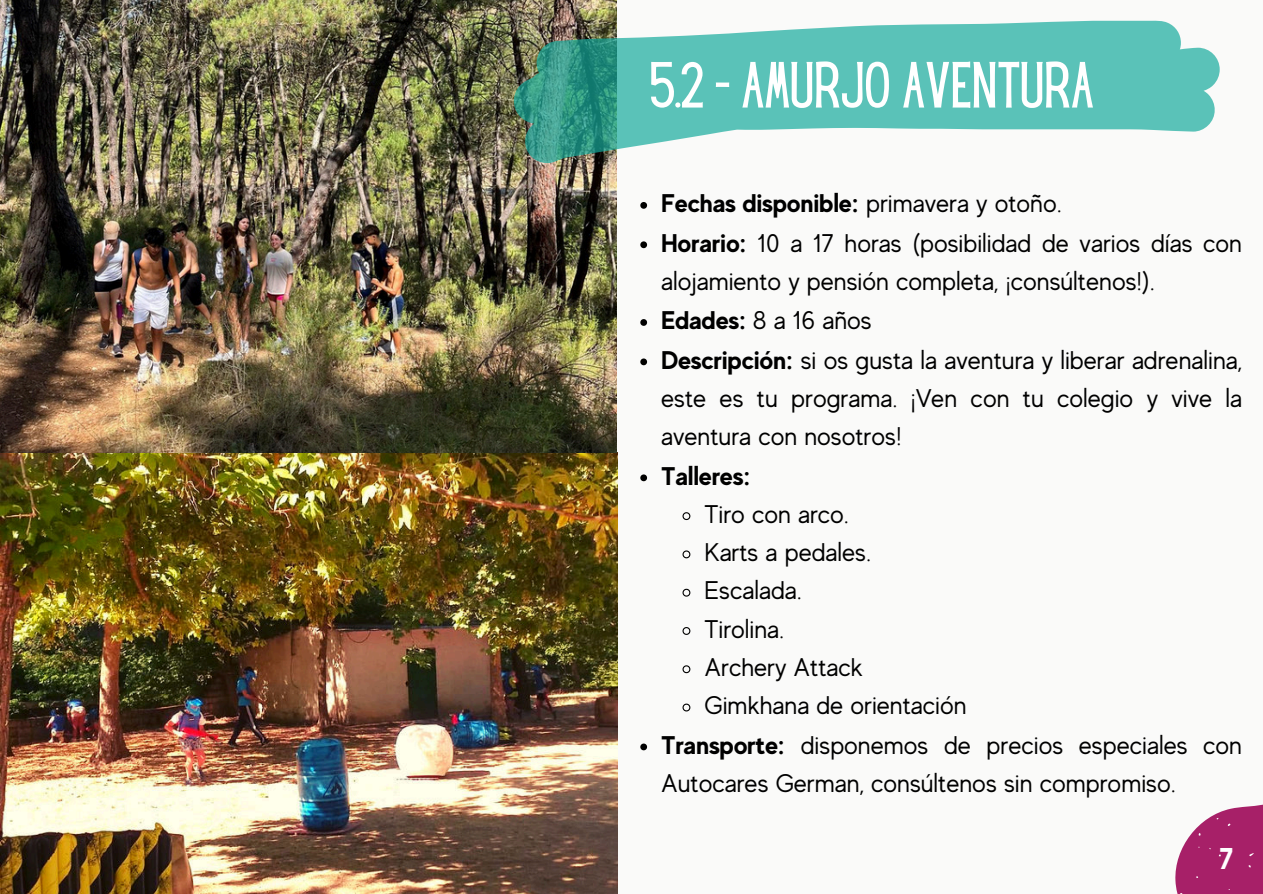
<style>
.page{position:relative;width:1263px;height:894px;background:#fff}
.page>*{position:absolute;margin:0;border:0;box-sizing:border-box;transform-origin:0 0}
.t1{font:57px "Hey Gotcha";color:#fff}
.t2{font:700 30px "MADE Evolve Sans";color:#fff}
.t3{font:25.5px/38.8px "MADE Evolve Sans";color:#000}
.t4{font:700 25.5px "MADE Evolve Sans";color:#000}
.s1{font-weight:700}
</style>
<div class="page">
<div style="left:0;top:0;width:1263px;height:893px;background:#fafaf9"></div>
<img style="left:0;top:452px;width:618px;height:441px">
<img style="left:0;top:0;width:616px;height:452px">
<svg style="left:513px;top:20px;width:707px;height:143px;fill:#5ac2b8"></svg>
<svg style="left:1175px;top:804px;width:88px;height:89px"></svg>
<svg style="left:640px;top:202px;width:7px;height:7px"></svg>
<svg style="left:640px;top:241px;width:7px;height:7px"></svg>
<svg style="left:640px;top:319px;width:7px;height:7px"></svg>
<svg style="left:640px;top:358px;width:7px;height:7px"></svg>
<svg style="left:640px;top:474px;width:7px;height:7px"></svg>
<svg style="left:682px;top:512px;width:9px;height:8px"></svg>
<svg style="left:682px;top:550px;width:9px;height:9px"></svg>
<svg style="left:682px;top:588px;width:9px;height:9px"></svg>
<svg style="left:682px;top:627px;width:9px;height:8px"></svg>
<svg style="left:682px;top:665px;width:9px;height:8px"></svg>
<svg style="left:682px;top:703px;width:9px;height:9px"></svg>
<svg style="left:640px;top:743px;width:7px;height:7px"></svg>
<h1 class="t1" style="left:650px;top:51px;width:445px">5.2 - AMURJO AVENTURA</h1>
<p class="t3" style="left:661px;top:183px;width:582px"><span class="s1">Fechas disponible:</span> primavera y otoño.<br><span class="s1">Horario:</span> 10 a 17 horas (posibilidad de varios días con alojamiento y pensión completa, ¡consúltenos!).<br><span class="s1">Edades:</span> 8 a 16 años<br><span class="s1">Descripción:</span> si os gusta la aventura y liberar adrenalina, este es tu programa. ¡Ven con tu colegio y vive la aventura con nosotros!</p>
<p class="t4" style="left:661px;top:459px;width:91px">Talleres:</p>
<p class="t3" style="left:704px;top:493px;width:146px">Tiro con arco.</p>
<p class="t3" style="left:704px;top:532px;width:168px">Karts a pedales.</p>
<p class="t3" style="left:704px;top:570px;width:99px">Escalada.</p>
<p class="t3" style="left:704px;top:608px;width:81px">Tirolina.</p>
<p class="t3" style="left:704px;top:646px;width:160px">Archery Attack</p>
<p class="t3" style="left:704px;top:685px;width:264px">Gimkhana de orientación</p>
<p class="t3" style="left:661px;top:724px;width:582px"><span class="s1">Transporte:</span> disponemos de precios especiales con</p>
<p class="t3" style="left:661px;top:762px;width:516px">Autocares German, consúltenos sin compromiso.</p>
<p class="t2" style="left:1219px;top:839px;width:16px">7</p>
</div>
